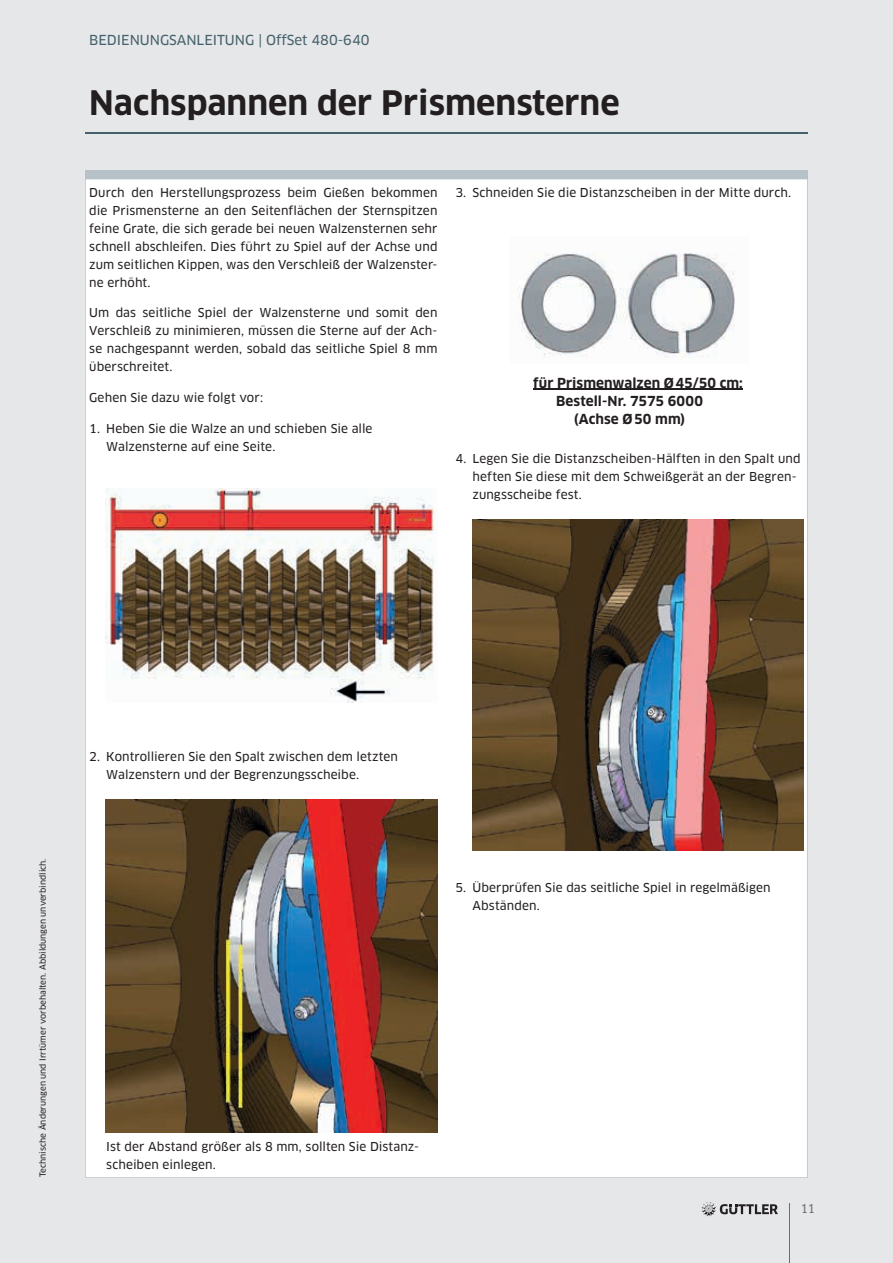
<style>
.page{position:relative;width:893px;height:1263px;background:#e6e7e9}
.page>*{position:absolute;margin:0;border:0;box-sizing:border-box;transform-origin:0 0}
.t1{font:700 33px "Clan Pro";color:#231f20}
.t2{font:700 13.5px "Clan Pro";letter-spacing:.005em;color:#231f20}
.t3{font:13.5px "Clan Pro News";color:#45616b}
.t4{font:12px/18px "Clan Pro News";letter-spacing:.005em;color:#231f20}
.t5{font:12px "Clan Pro Narr News";color:#6c6d70}
.t6{font:8.25px "Clan Pro News";color:#231f20}
</style>
<div class="page">
<div style="left:85px;top:170px;width:723px;height:9px;background:#b7c2c8"></div>
<hr style="left:85px;top:132px;width:723px;height:1px;background:#45616b">
<div style="left:85px;top:179px;width:723px;height:999px;background:#fff"></div>
<hr style="left:789px;top:1203px;width:1px;height:60px;background:#6c6d70">
<svg style="left:702px;top:1202px;width:76px;height:14px"></svg>
<img style="left:106px;top:489px;width:331px;height:213px">
<img style="left:106px;top:799px;width:331px;height:333px">
<hr style="left:533px;top:388px;width:210px;height:2px;background:#231f20">
<img style="left:510px;top:237px;width:239px;height:126px">
<img style="left:472px;top:519px;width:332px;height:332px">
<p class="t3" style="left:89px;top:32px;width:282px">BEDIENUNGSANLEITUNG | OffSet 480-640</p>
<h1 class="t1" style="left:89px;top:84px;width:532px">Nachspannen der Prismensterne</h1>
<p class="t4" style="left:89px;top:183px;width:350px;text-align:justify">Durch den Herstellungsprozess beim Gießen bekommen die Prismensterne an den Seitenflächen der Sternspitzen feine Grate, die sich gerade bei neuen Walzensternen sehr schnell abschleifen. Dies führt zu Spiel auf der Achse und zum seitlichen Kippen, was den Verschleiß der Walzenster&shy;ne erhöht.</p>
<p class="t4" style="left:89px;top:304px;width:350px;text-align:justify">Um das seitliche Spiel der Walzensterne und somit den Verschleiß zu minimieren, müssen die Sterne auf der Ach&shy;se nachgespannt werden, sobald das seitliche Spiel 8 mm überschreitet.</p>
<p class="t4" style="left:89px;top:389px;width:175px">Gehen Sie dazu wie folgt vor:</p>
<p class="t4" style="left:106px;top:419px;width:268px;text-indent:-17px">1. Heben Sie die Walze an und schieben Sie alle<br>Walzensterne auf eine Seite.</p>
<p class="t4" style="left:455px;top:183px;width:337px">3. Schneiden Sie die Distanzscheiben in der Mitte durch.</p>
<p class="t2" style="left:533px;top:375px;width:211px">für Prismenwalzen Ø 45/50 cm:</p>
<p class="t2" style="left:556px;top:393px;width:148px">Bestell-Nr. 7575 6000</p>
<p class="t2" style="left:574px;top:411px;width:113px">(Achse Ø 50 mm)</p>
<p class="t4" style="left:472px;top:450px;width:330px;text-indent:-17px">4. Legen Sie die Distanzscheiben-Hälften in den Spalt und heften Sie diese mit dem Schweißgerät an der Begren&shy;zungsscheibe fest.</p>
<p class="t6" style="left:38px;top:1177px;width:320px;rotate:-90deg">Technische Änderungen und Irrtümer vorbehalten. Abbildungen unverbindlich.</p>
<p class="t4" style="left:106px;top:748px;width:293px;text-indent:-17px">2. Kontrollieren Sie den Spalt zwischen dem letzten<br>Walzenstern und der Begrenzungsscheibe.</p>
<p class="t4" style="left:472px;top:879px;width:300px;text-indent:-17px">5. Überprüfen Sie das seitliche Spiel in regelmäßigen<br>Abständen.</p>
<p class="t4" style="left:106px;top:1138px;width:314px">Ist der Abstand größer als 8 mm, sollten Sie Distanz&shy;scheiben einlegen.</p>
<p class="t5" style="left:801px;top:1201px;width:16px">11</p>
</div>
